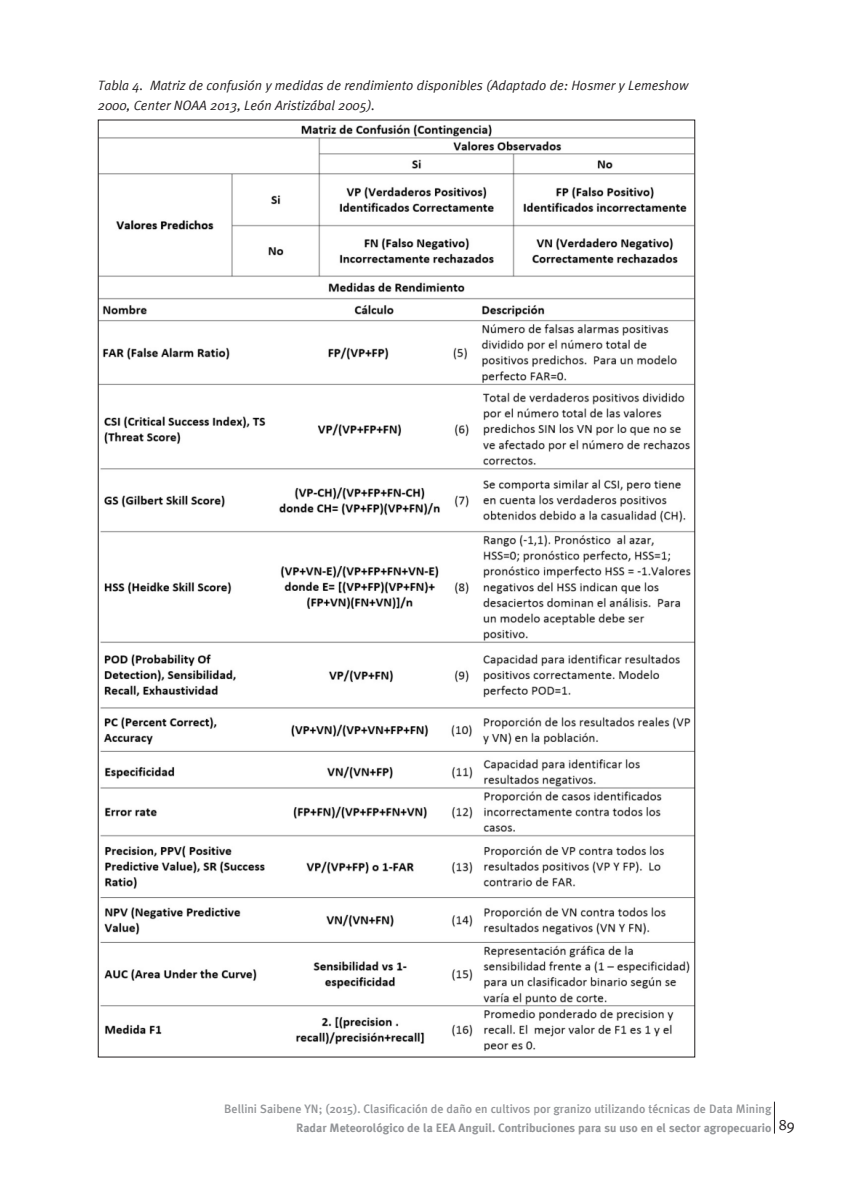
<style>
.page{position:relative;width:851px;height:1191px;background:#fff}
.page>*{position:absolute;margin:0;border:0;box-sizing:border-box;transform-origin:0 0}
.t1{font:italic 13.5px/19.5px "Meta Plus Normal";color:#231f20}
.t2{font:500 12px "Meta Plus";color:#939598}
.t3{font:700 12px "Meta Plus";color:#939598}
</style>
<div class="page">
<hr style="left:774px;top:1101px;width:1px;height:32px;background:#231f20">
<img style="left:100px;top:124px;width:593px;height:927px">
<p class="t1" style="left:98px;top:75px;width:592px">Tabla 4. Matriz de confusión y medidas de rendimiento disponibles (Adaptado de: Hosmer y Lemeshow<br>2000, Center NOAA 2013, León Aristizábal 2005).</p>
<p class="t2" style="left:224px;top:1101px;width:548px">Bellini Saibene YN; (2015). Clasificación de daño en cultivos por granizo utilizando técnicas de Data Mining</p>
<p class="t3" style="left:296px;top:1120px;width:500px">Radar Meteorológico de la EEA Anguil. Contribuciones para su uso en el sector agropecuario <sup>89</sup></p>
</div>
